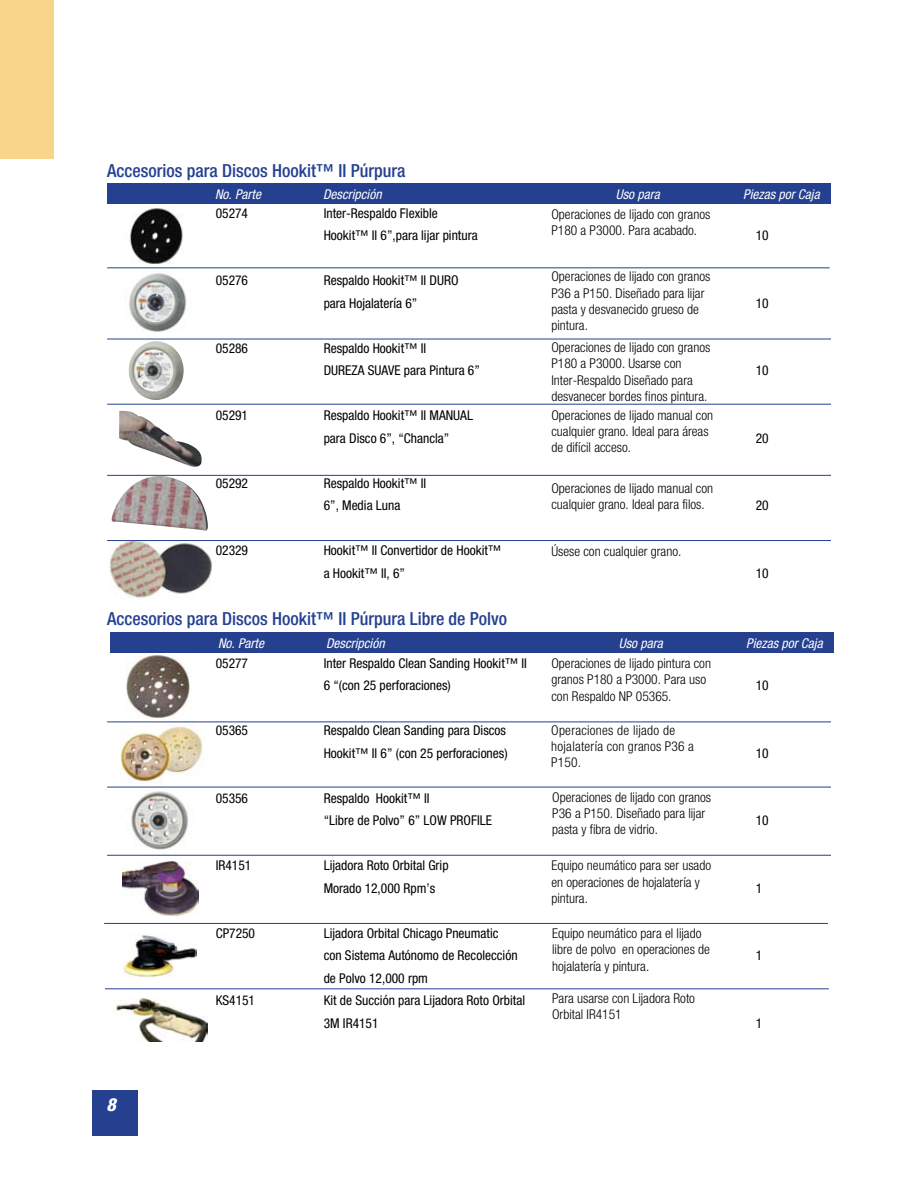
<style>
.page{position:relative;width:918px;height:1188px;background:#fff}
.page>*{position:absolute;margin:0;border:0;box-sizing:border-box;transform-origin:0 0}
.t1{font:500 condensed 18px "Helvetica Neue";color:#24408f}
.t2{font:300 condensed 13.5px/16.2px "Helvetica Neue";color:#000}
.t3{font:condensed 13.5px/22.5px "Helvetica Neue";color:#000}
.t4{font:italic condensed 13.5px "Helvetica Neue";color:#fff}
.t5{font:300 condensed 13.5px/16.2px "Helvetica Neue";letter-spacing:.02em;color:#000}
</style>
<div class="page">
<div style="left:92px;top:1090px;width:46px;height:46px;background:#24408f"></div>
<img style="left:119px;top:724px;width:85px;height:59px">
<img style="left:125px;top:655px;width:66px;height:63px">
<img style="left:110px;top:541px;width:103px;height:57px">
<img style="left:129px;top:206px;width:54px;height:58px">
<img style="left:125px;top:791px;width:69px;height:64px">
<img style="left:125px;top:273px;width:62px;height:59px">
<div style="left:107px;top:183px;width:724px;height:21px;background:#24408f"></div>
<hr style="left:107px;top:267px;width:723px;height:1px;background:#24408f">
<hr style="left:107px;top:339px;width:724px;height:1px;background:#24408f">
<hr style="left:107px;top:404px;width:724px;height:1px;background:#24408f">
<hr style="left:107px;top:475px;width:724px;height:1px;background:#24408f">
<hr style="left:107px;top:540px;width:724px;height:1px;background:#24408f">
<hr style="left:107px;top:722px;width:724px;height:1px;background:#24408f">
<hr style="left:107px;top:787px;width:724px;height:1px;background:#24408f">
<hr style="left:107px;top:855px;width:724px;height:1px;background:#24408f">
<hr style="left:104px;top:923px;width:724px;height:1px;background:#24408f">
<img style="left:128px;top:341px;width:56px;height:59px">
<img style="left:119px;top:411px;width:83px;height:56px">
<img style="left:112px;top:476px;width:96px;height:55px">
<hr style="left:105px;top:988px;width:724px;height:1px;background:#24408f">
<img style="left:123px;top:934px;width:73px;height:43px">
<img style="left:122px;top:862px;width:76px;height:54px">
<div style="left:110px;top:632px;width:724px;height:20px;background:#24408f"></div>
<div style="left:0;top:0;width:54px;height:159px;background:#f9d58c"></div>
<img style="left:114px;top:999px;width:93px;height:43px">
<h1 class="t1" style="left:107px;top:160px;width:300px">Accesorios para Discos Hookit™ II Púrpura</h1>
<p class="t4" style="left:215px;top:186px;width:47px">No. Parte</p>
<p class="t4" style="left:323px;top:186px;width:60px">Descripción</p>
<p class="t4" style="left:616px;top:186px;width:45px">Uso para</p>
<p class="t4" style="left:743px;top:186px;width:78px">Piezas por Caja</p>
<p class="t2" style="left:551px;top:206px;width:160px">Operaciones de lijado con granos<br>P180 a P3000. Para acabado.</p>
<p class="t2" style="left:551px;top:268px;width:160px">Operaciones de lijado con granos<br>P36 a P150. Diseñado para lijar pasta y desvanecido grueso de pintura.</p>
<p class="t2" style="left:551px;top:339px;width:160px">Operaciones de lijado con granos<br>P180 a P3000. Usarse con<br>Inter-Respaldo Diseñado para desvanecer bordes finos pintura.</p>
<p class="t2" style="left:551px;top:407px;width:163px">Operaciones de lijado manual con cualquier grano. Ideal para áreas de difícil acceso.</p>
<p class="t2" style="left:551px;top:480px;width:163px">Operaciones de lijado manual con cualquier grano. Ideal para filos.</p>
<p class="t2" style="left:551px;top:543px;width:131px">Úsese con cualquier grano.</p>
<p class="t3" style="left:216px;top:202px;width:34px">05274</p>
<p class="t3" style="left:324px;top:202px;width:156px">Inter-Respaldo Flexible<br>Hookit™ II 6”,para lijar pintura</p>
<p class="t3" style="left:756px;top:224px;width:14px">10</p>
<p class="t3" style="left:216px;top:269px;width:34px">05276</p>
<p class="t3" style="left:324px;top:269px;width:136px">Respaldo Hookit™ II DURO para Hojalatería 6”</p>
<p class="t3" style="left:756px;top:292px;width:14px">10</p>
<p class="t3" style="left:216px;top:337px;width:34px">05286</p>
<p class="t3" style="left:324px;top:337px;width:158px">Respaldo Hookit™ II<br>DUREZA SUAVE para Pintura 6”</p>
<p class="t3" style="left:756px;top:359px;width:14px">10</p>
<p class="t3" style="left:216px;top:404px;width:34px">05291</p>
<p class="t3" style="left:324px;top:404px;width:151px">Respaldo Hookit™ II MANUAL para Disco 6”, “Chancla”</p>
<p class="t3" style="left:756px;top:427px;width:14px">20</p>
<p class="t3" style="left:216px;top:472px;width:34px">05292</p>
<p class="t3" style="left:324px;top:472px;width:104px">Respaldo Hookit™ II<br>6”, Media Luna</p>
<p class="t3" style="left:756px;top:494px;width:14px">20</p>
<p class="t3" style="left:216px;top:539px;width:34px">02329</p>
<p class="t3" style="left:324px;top:539px;width:179px">Hookit™ II Convertidor de Hookit™ a Hookit™ II, 6”</p>
<p class="t3" style="left:756px;top:562px;width:14px">10</p>
<h1 class="t1" style="left:107px;top:608px;width:402px">Accesorios para Discos Hookit™ II Púrpura Libre de Polvo</h1>
<p class="t4" style="left:218px;top:635px;width:47px">No. Parte</p>
<p class="t4" style="left:326px;top:635px;width:60px">Descripción</p>
<p class="t4" style="left:619px;top:635px;width:45px">Uso para</p>
<p class="t4" style="left:746px;top:635px;width:78px">Piezas por Caja</p>
<p class="t2" style="left:551px;top:655px;width:161px">Operaciones de lijado pintura con granos P180 a P3000. Para uso con Respaldo NP 05365.</p>
<p class="t5" style="left:551px;top:722px;width:144px">Operaciones de lijado de hojalatería con granos P36 a<br>P150.</p>
<p class="t2" style="left:552px;top:789px;width:160px">Operaciones de lijado con granos<br>P36 a P150. Diseñado para lijar pasta y fibra de vidrio.</p>
<p class="t2" style="left:551px;top:858px;width:161px">Equipo neumático para ser usado en operaciones de hojalatería y pintura.</p>
<p class="t2" style="left:552px;top:925px;width:159px">Equipo neumático para el lijado libre de polvo en operaciones de hojalatería y pintura.</p>
<p class="t2" style="left:552px;top:990px;width:144px">Para usarse con Lijadora Roto<br>Orbital IR4151</p>
<p class="t3" style="left:216px;top:652px;width:34px">05277</p>
<p class="t3" style="left:324px;top:652px;width:205px">Inter Respaldo Clean Sanding Hookit™ II<br>6 “(con 25 perforaciones)</p>
<p class="t3" style="left:756px;top:674px;width:14px">10</p>
<p class="t3" style="left:216px;top:719px;width:34px">05365</p>
<p class="t3" style="left:324px;top:719px;width:185px">Respaldo Clean Sanding para Discos<br>Hookit™ II 6” (con 25 perforaciones)</p>
<p class="t3" style="left:756px;top:742px;width:14px">10</p>
<p class="t3" style="left:216px;top:787px;width:34px">05356</p>
<p class="t3" style="left:324px;top:787px;width:170px">Respaldo Hookit™ II<br>“Libre de Polvo” 6” LOW PROFILE</p>
<p class="t3" style="left:756px;top:809px;width:14px">10</p>
<p class="t3" style="left:216px;top:854px;width:37px">IR4151</p>
<p class="t3" style="left:324px;top:854px;width:126px">Lijadora Roto Orbital Grip<br>Morado 12,000 Rpm’s</p>
<p class="t3" style="left:756px;top:877px;width:8px">1</p>
<p class="t3" style="left:216px;top:922px;width:41px">CP7250</p>
<p class="t3" style="left:324px;top:922px;width:195px">Lijadora Orbital Chicago Pneumatic con Sistema Autónomo de Recolección</p>
<p class="t3" style="left:756px;top:944px;width:8px">1</p>
<p class="t3" style="left:324px;top:967px;width:106px">de Polvo 12,000 rpm</p>
<p class="t3" style="left:216px;top:989px;width:41px">KS4151</p>
<p class="t3" style="left:324px;top:989px;width:203px">Kit de Succión para Lijadora Roto Orbital<br>3M IR4151</p>
<p class="t3" style="left:756px;top:1012px;width:8px">1</p>
</div>
